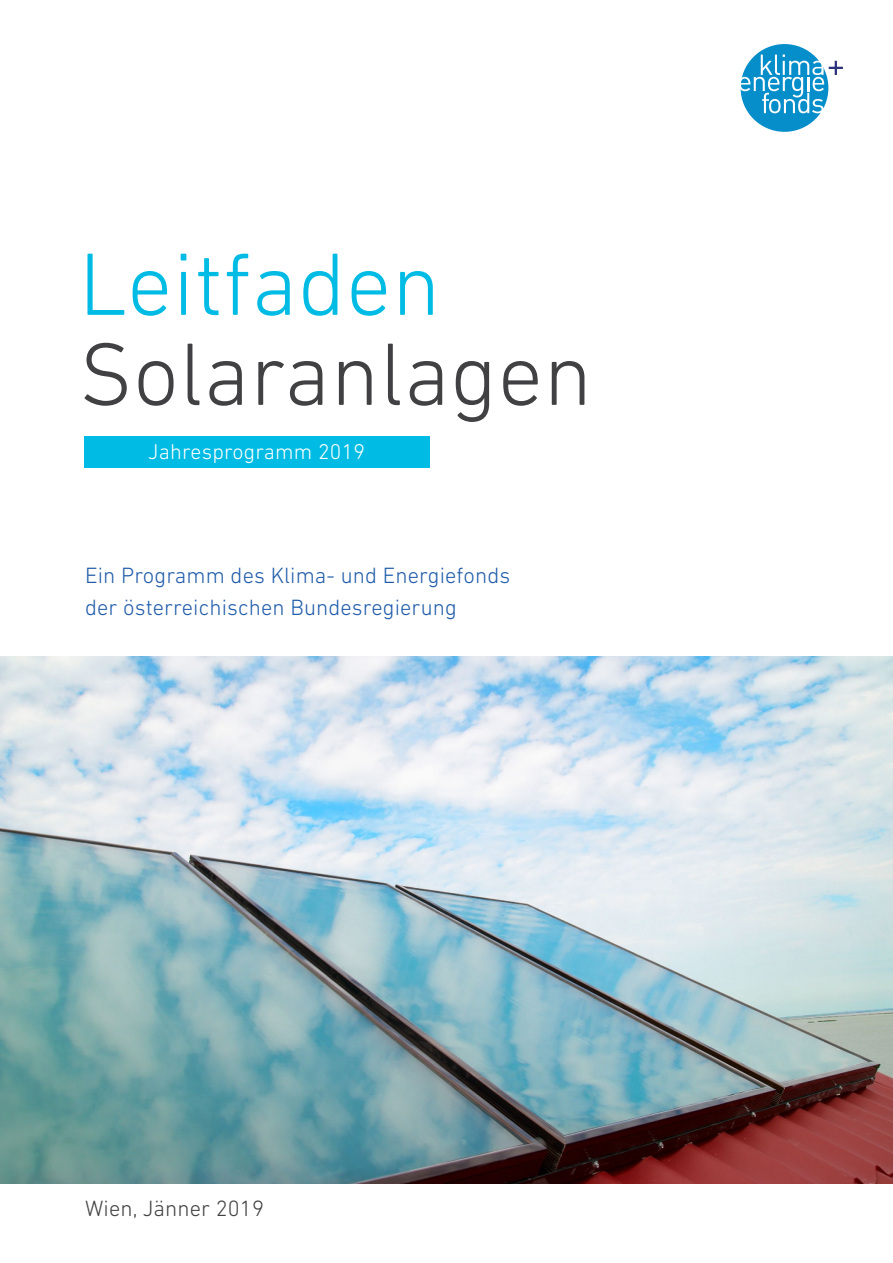
<style>
.page{position:relative;width:893px;height:1263px;background:#fff}
.page>*{position:absolute;margin:0;border:0;box-sizing:border-box;transform-origin:0 0}
.t1{font:300 90px "DIN Next LT Pro";letter-spacing:.005em;color:#414042}
.t2{font:300 90px "DIN Next LT Pro";letter-spacing:.005em;color:#00bce4}
.t3{font:300 22.5px/31.5px "DIN Next LT Pro";letter-spacing:.005em;color:#205caa}
.t4{font:300 22.5px "DIN Next LT Pro";letter-spacing:.005em;color:#414042}
.t5{font:300 21.75px "DIN Next LT Pro";letter-spacing:.01em;color:#fff}
</style>
<div class="page">
<div style="left:741px;top:44px;width:87px;height:88px;background:#068eca;border-radius:50%"></div>
<svg style="left:740px;top:55px;width:103px;height:58px"></svg>
<img style="left:0;top:657px;width:893px;height:526px">
<div style="left:84px;top:436px;width:345px;height:32px;background:#00bce4"></div>
<h1 class="t2" style="left:79px;top:233px;width:363px">Leitfaden</h1>
<h1 class="t1" style="left:79px;top:323px;width:515px">Solaranlagen</h1>
<p class="t5" style="left:148px;top:439px;width:218px">Jahresprogramm 2019</p>
<p class="t3" style="left:85px;top:560px;width:427px">Ein Programm des Klima- und Energiefonds der österreichischen Bundesregierung</p>
<p class="t4" style="left:85px;top:1195px;width:180px">Wien, Jänner 2019</p>
</div>
